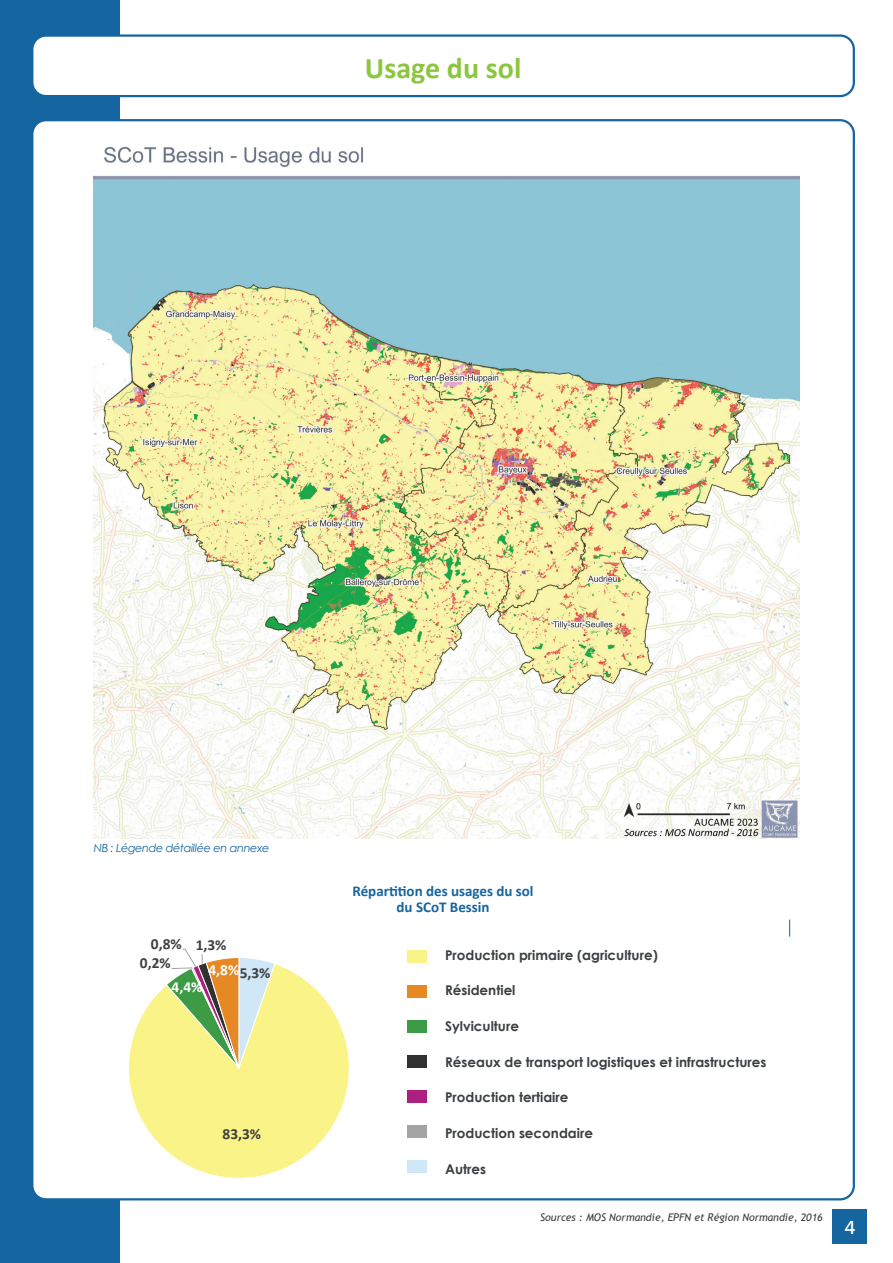
<style>
.page{position:relative;width:893px;height:1263px;background:#fff}
.page>*{position:absolute;margin:0;border:0;box-sizing:border-box;transform-origin:0 0}
.t1{font:700 30px "Calibri";color:#8bc63e}
.t2{font:500 19.5px "Proxima Nova";color:#fff}
.t3{font:700 15.45px "Calibri";color:#404040}
.t4{font:700 15.45px "Calibri";color:#fff}
.t5{font:700 15px/16.5px "Calibri";color:#1465a0;text-align:center}
.t6{font:700 13.5px "Century Gothic";color:#3c4042}
.t7{font:italic 11.25px "Century Gothic";letter-spacing:-.03em;color:#1465a0}
.t8{font:italic 10.5px "Trebuchet MS";color:#3b3c3c}
</style>
<div class="page">
<div style="left:0;top:0;width:119px;height:1263px;background:#1465a0"></div>
<div style="left:833px;top:1209px;width:34px;height:34px;background:#1465a0"></div>
<div style="left:32px;top:120px;width:822px;height:1079px;background:#fff;border-radius:14px"></div>
<div style="left:32px;top:36px;width:822px;height:60px;background:#fff;border-radius:14px"></div>
<div style="left:31px;top:34px;width:824px;height:63px;border:2px solid #1465a0;border-radius:14px"></div>
<svg style="left:129px;top:971px;width:220px;height:194px"></svg>
<svg style="left:165px;top:949px;width:126px;height:229px;background:#e9e493"></svg>
<svg style="left:789px;top:919px;width:1px;height:18px"></svg>
<div style="left:407px;top:950px;width:20px;height:13px;background:#faf388"></div>
<div style="left:407px;top:1020px;width:20px;height:13px;background:#3e9b45"></div>
<div style="left:407px;top:1090px;width:20px;height:13px;background:#ae207f"></div>
<div style="left:407px;top:985px;width:20px;height:13px;background:#e68823"></div>
<div style="left:407px;top:1055px;width:20px;height:13px;background:#313131"></div>
<div style="left:407px;top:1125px;width:20px;height:13px;background:#a5a4a4"></div>
<div style="left:407px;top:1160px;width:20px;height:13px;background:#cfe7f7"></div>
<img style="left:94px;top:146px;width:705px;height:692px">
<h1 class="t1" style="left:365px;top:47px;width:158px">Usage du sol</h1>
<p class="t7" style="left:94px;top:840px;width:177px">NB : Légende détaillée en annexe</p>
<p class="t3" style="left:151px;top:933px;width:77px">0,8% 1,3%</p>
<p class="t4" style="left:209px;top:958px;width:32px">4,8%</p>
<p class="t3" style="left:140px;top:952px;width:32px">0,2%</p>
<p class="t3" style="left:240px;top:962px;width:32px">5,3%</p>
<p class="t4" style="left:172px;top:976px;width:32px">4,4%</p>
<p class="t3" style="left:223px;top:1123px;width:40px">83,3%</p>
<p class="t5" style="left:352px;top:882px;width:183px">Répartition des usages du sol du SCoT Bessin</p>
<p class="t6" style="left:445px;top:944px;width:214px">Production primaire (agriculture)</p>
<p class="t6" style="left:445px;top:980px;width:72px">Résidentiel</p>
<p class="t6" style="left:445px;top:1016px;width:75px">Sylviculture</p>
<p class="t6" style="left:445px;top:1051px;width:323px">Réseaux de transport logistiques et infrastructures</p>
<p class="t6" style="left:445px;top:1087px;width:125px">Production tertiaire</p>
<p class="t6" style="left:445px;top:1123px;width:149px">Production secondaire</p>
<p class="t6" style="left:445px;top:1158px;width:43px">Autres</p>
<p class="t8" style="left:540px;top:1211px;width:284px">Sources : MOS Normandie, EPFN et Région Normandie, 2016</p>
<h2 class="t2" style="left:844px;top:1213px;width:13px">4</h2>
</div>
